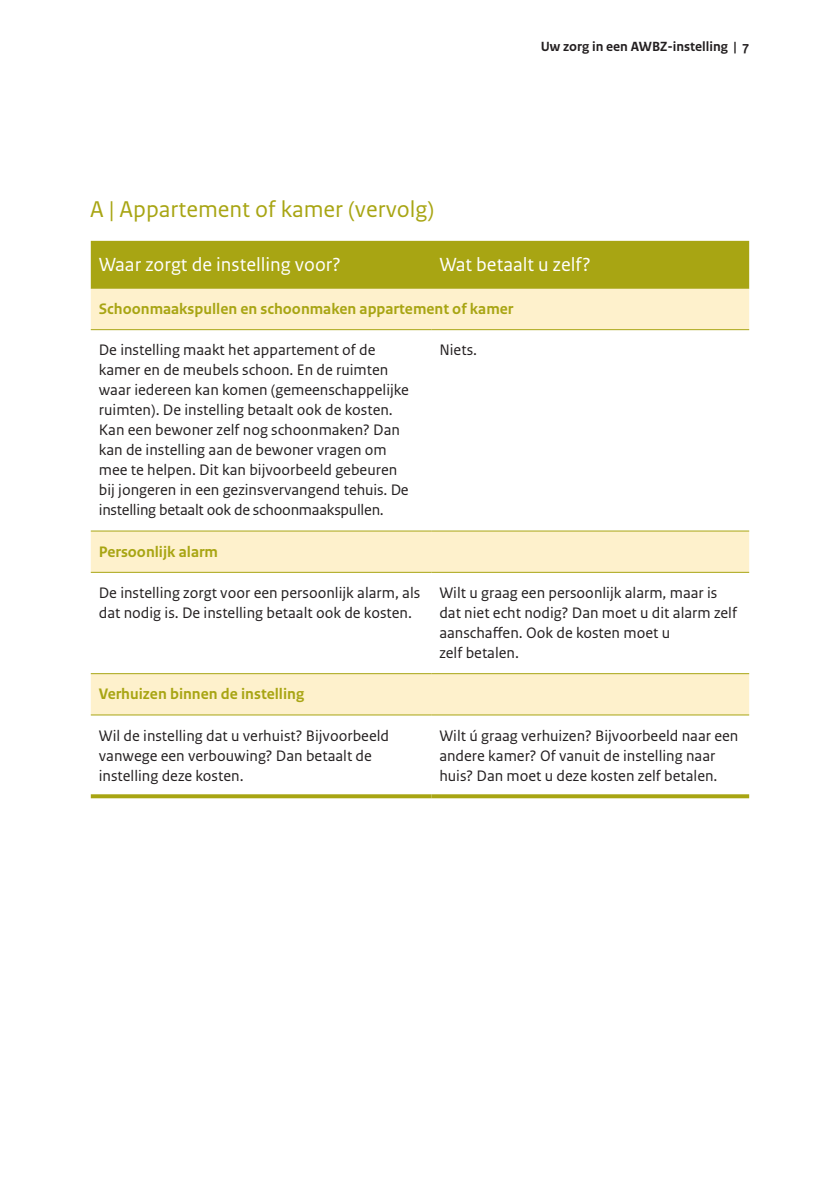
<style>
.page{position:relative;width:840px;height:1191px;background:#fff}
.page>*{position:absolute;margin:0;border:0;box-sizing:border-box;transform-origin:0 0}
.t1{font:24px "Rijksoverheid Sans Text";color:#a8a513}
.t2{font:20px "Rijksoverheid Sans Text";color:#fff}
.t3{font:16px/20px "Rijksoverheid Sans Text";color:#231f20}
.t4{font:700 16px "Rijksoverheid Sans Text";color:#a8a513}
.t5{font:700 14px "Rijksoverheid Sans Text";color:#231f20}
</style>
<div class="page">
<div style="left:91px;top:241px;width:657px;height:48px;background:#a8a513"></div>
<svg style="left:91px;top:289px;width:657px;height:425px"></svg>
<svg style="left:91px;top:794px;width:340px;height:4px"></svg>
<svg style="left:431px;top:794px;width:317px;height:4px"></svg>
<hr style="left:91px;top:530px;width:340px;height:1px;background:#a8a513">
<hr style="left:431px;top:530px;width:317px;height:1px;background:#a8a513">
<hr style="left:91px;top:572px;width:340px;height:1px;background:#a8a513">
<hr style="left:431px;top:572px;width:317px;height:1px;background:#a8a513">
<hr style="left:91px;top:673px;width:340px;height:1px;background:#a8a513">
<hr style="left:431px;top:673px;width:317px;height:1px;background:#a8a513">
<hr style="left:91px;top:714px;width:340px;height:1px;background:#a8a513">
<hr style="left:431px;top:714px;width:317px;height:1px;background:#a8a513">
<hr style="left:91px;top:329px;width:340px;height:1px;background:#a8a513">
<hr style="left:431px;top:329px;width:317px;height:1px;background:#a8a513">
<h1 class="t1" style="left:90px;top:195px;width:345px">A | Appartement of kamer (vervolg)</h1>
<p class="t5" style="left:540px;top:39px;width:210px">Uw zorg in een AWBZ-instelling | 7</p>
<p class="t2" style="left:99px;top:253px;width:243px">Waar zorgt de instelling voor?</p>
<p class="t2" style="left:439px;top:253px;width:153px">Wat betaalt u zelf?</p>
<p class="t4" style="left:99px;top:300px;width:416px">Schoonmaakspullen en schoonmaken appartement of kamer</p>
<p class="t3" style="left:99px;top:340px;width:311px">De instelling maakt het appartement of de kamer en de meubels schoon. En de ruimten waar iedereen kan komen (gemeenschappelijke ruimten). De instelling betaalt ook de kosten.<br>Kan een bewoner zelf nog schoonmaken? Dan kan de instelling aan de bewoner vragen om mee te helpen. Dit kan bijvoorbeeld gebeuren bij jongeren in een gezinsvervangend tehuis. De instelling betaalt ook de schoonmaakspullen.</p>
<p class="t3" style="left:439px;top:340px;width:39px">Niets.</p>
<p class="t4" style="left:99px;top:542px;width:121px">Persoonlijk alarm</p>
<p class="t3" style="left:99px;top:583px;width:323px">De instelling zorgt voor een persoonlijk alarm, als dat nodig is. De instelling betaalt ook de kosten.</p>
<p class="t3" style="left:439px;top:583px;width:299px">Wilt u graag een persoonlijk alarm, maar is dat niet echt nodig? Dan moet u dit alarm zelf aanschaffen. Ook de kosten moet u<br>zelf betalen.</p>
<p class="t4" style="left:99px;top:685px;width:207px">Verhuizen binnen de instelling</p>
<p class="t3" style="left:99px;top:725px;width:292px">Wil de instelling dat u verhuist? Bijvoorbeeld vanwege een verbouwing? Dan betaalt de instelling deze kosten.</p>
<p class="t3" style="left:439px;top:725px;width:300px">Wilt ú graag verhuizen? Bijvoorbeeld naar een andere kamer? Of vanuit de instelling naar huis? Dan moet u deze kosten zelf betalen.</p>
</div>
